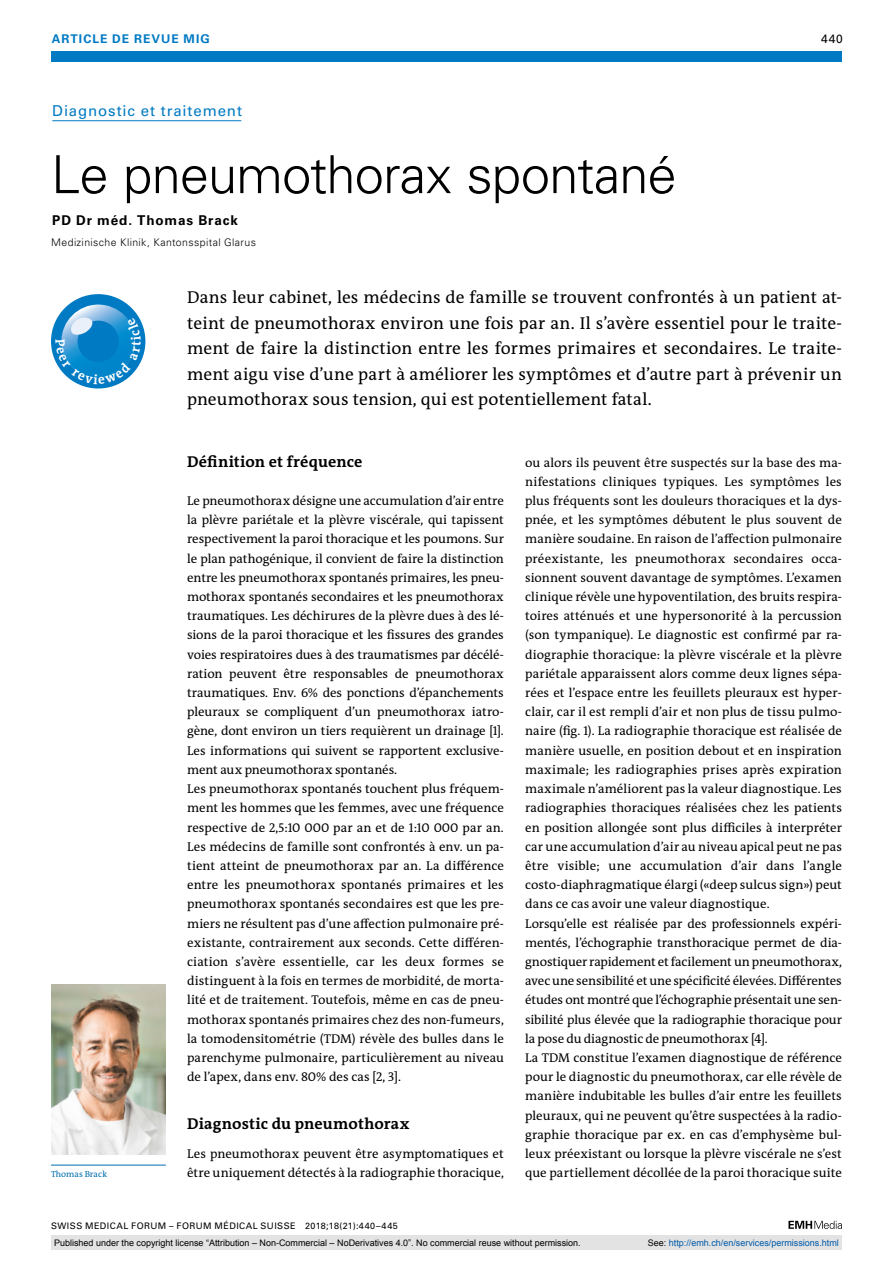
<style>
.page{position:relative;width:893px;height:1263px;background:#fff}
.page>*{position:absolute;margin:0;border:0;box-sizing:border-box;transform-origin:0 0}
.t1{font:300 52.5px "Univers LT Std";letter-spacing:-.015em;color:#000}
.t2{font:17.25px/25.5px "The Antiqua B W5 Plain";letter-spacing:.005em;color:#000;text-align:justify}
.t3{font:700 15.75px "The Antiqua B W7";letter-spacing:.015em;color:#000}
.t4{font:15px "Univers LT Std";letter-spacing:.06em;color:#007ac3}
.t5{font:700 13.5px "Univers LT Std";letter-spacing:.065em;color:#000}
.t6{font:12.75px/19.2px "The Antiqua B W5 Plain";color:#000}
.t7{font:700 12px "Univers LT Std";letter-spacing:.09em;color:#007ac3}
.t8{font:12px "Univers LT Std";color:#000}
.t9{font:300 10.5px "Univers LT Std";letter-spacing:.035em;color:#000}
.t10{font:9px "Arial";color:#000}
.t11{font:9px "Univers LT Std";letter-spacing:.05em;color:#000}
.t12{font:9px "Arial";color:#005ba9}
.t13{font:8.7px "The Antiqua B W5 Plain";letter-spacing:.005em;color:#006dae}
.s1{color:#000}
</style>
<div class="page">
<div style="left:51px;top:51px;width:791px;height:11px;background:#007ac3"></div>
<svg style="left:788px;top:1221px;width:54px;height:8px"></svg>
<hr style="left:52px;top:120px;width:189px;height:1px;background:#007ac3">
<hr style="left:51px;top:1165px;width:115px;height:1px;background:#006dae">
<img style="left:51px;top:984px;width:115px;height:170px">
<div style="left:51px;top:1235px;width:791px;height:15px;background:#e3e3e3"></div>
<svg style="left:51px;top:294px;width:94px;height:94px"></svg>
<p class="t7" style="left:52px;top:31px;width:159px">ARTICLE DE REVUE MIG</p>
<p class="t8" style="left:821px;top:31px;width:23px">440</p>
<p class="t4" style="left:52px;top:102px;width:191px">Diagnostic et traitement</p>
<h1 class="t1" style="left:51px;top:143px;width:627px">Le pneumothorax spontané</h1>
<p class="t5" style="left:52px;top:212px;width:187px">PD Dr méd. Thomas Brack</p>
<p class="t9" style="left:51px;top:236px;width:206px">Medizinische Klinik, Kantonsspital Glarus</p>
<p class="t13" style="left:51px;top:1169px;width:58px">Thomas Brack</p>
<p class="t2" style="left:187px;top:285px;width:656px">Dans leur cabinet, les médecins de famille se trouvent confrontés à un patient at&shy;teint de pneumothorax environ une fois par an. Il s’avère essentiel pour le traite&shy;ment de faire la distinction entre les formes primaires et secondaires. Le traite&shy;ment aigu vise d’une part à améliorer les symptômes et d’autre part à prévenir un pneumothorax sous tension, qui est potentiellement fatal.</p>
<p class="t3" style="left:187px;top:451px;width:177px">Définition et fréquence</p>
<p class="t6" style="left:187px;top:491px;width:318px">Le pneumothorax désigne une accumulation d’air entre la plèvre pariétale et la plèvre viscérale, qui tapissent respectivement la paroi thoracique et les poumons. Sur le plan pathogénique, il convient de faire la distinction entre les pneumothorax spontanés primaires, les pneu&shy;mothorax spontanés secondaires et les pneumothorax traumatiques. Les déchirures de la plèvre dues à des lé&shy;sions de la paroi thoracique et les fissures des grandes voies respiratoires dues à des traumatismes par décélé&shy;ration peuvent être responsables de pneumothorax traumatiques. Env. 6% des ponctions d’épanchements pleuraux se compliquent d’un pneumothorax iatro&shy;gène, dont environ un tiers requièrent un drainage [1].<br>Les informations qui suivent se rapportent exclusive&shy;ment aux pneumothorax spontanés.<br>Les pneumothorax spontanés touchent plus fréquem&shy;ment les hommes que les femmes, avec une fréquence respective de 2,5:10 000 par an et de 1:10 000 par an.<br>Les médecins de famille sont confrontés à env. un pa&shy;tient atteint de pneumothorax par an. La différence entre les pneumothorax spontanés primaires et les pneumothorax spontanés secondaires est que les pre&shy;miers ne résultent pas d’une affection pulmonaire pré&shy;existante, contrairement aux seconds. Cette différen&shy;ciation s’avère essentielle, car les deux formes se distinguent à la fois en termes de morbidité, de morta&shy;lité et de traitement. Toutefois, même en cas de pneu&shy;mothorax spontanés primaires chez des non-fumeurs, la tomodensitométrie (TDM) révèle des bulles dans le parenchyme pulmonaire, particulièrement au niveau de l’apex, dans env. 80% des cas [2, 3].</p>
<p class="t3" style="left:187px;top:1114px;width:224px">Diagnostic du pneumothorax</p>
<p class="t6" style="left:187px;top:1144px;width:318px">Les pneumothorax peuvent être asymptomatiques et être uniquement détectés à la radiographie thoracique,</p>
<p class="t6" style="left:525px;top:453px;width:318px">ou alors ils peuvent être suspectés sur la base des ma&shy;nifestations cliniques typiques. Les symptômes les plus fréquents sont les douleurs thoraciques et la dys&shy;pnée, et les symptômes débutent le plus souvent de manière soudaine. En raison de l’affection pulmonaire préexistante, les pneumothorax secondaires occa&shy;sionnent souvent davantage de symptômes. L’examen clinique révèle une hypoventilation, des bruits respira&shy;toires atténués et une hypersonorité à la percussion (son tympanique). Le diagnostic est confirmé par ra&shy;diographie thoracique: la plèvre viscérale et la plèvre pariétale apparaissent alors comme deux lignes sépa&shy;rées et l’espace entre les feuillets pleuraux est hyper&shy;clair, car il est rempli d’air et non plus de tissu pulmo&shy;naire (fig. 1). La radiographie thoracique est réalisée de manière usuelle, en position debout et en inspiration maximale; les radiographies prises après expiration maximale n’améliorent pas la valeur diagnostique. Les radiographies thoraciques réalisées chez les patients en position allongée sont plus difficiles à interpréter car une accumulation d’air au niveau apical peut ne pas être visible; une accumulation d’air dans l’angle costo-diaphragmatique élargi («deep sulcus sign») peut dans ce cas avoir une valeur diagnostique.<br>Lorsqu’elle est réalisée par des professionnels expéri&shy;mentés, l’échographie transthoracique permet de dia&shy;gnostiquer rapidement et facilement un pneumothorax, avec une sensibilité et une spécificité élevées. Différentes études ont montré que l’échographie présentait une sen&shy;sibilité plus élevée que la radiographie thoracique pour la pose du diagnostic de pneumothorax [4].<br>La TDM constitue l’examen diagnostique de référence pour le diagnostic du pneumothorax, car elle révèle de manière indubitable les bulles d’air entre les feuillets pleuraux, qui ne peuvent qu’être suspectées à la radio&shy;graphie thoracique par ex. en cas d’emphysème bul&shy;leux préexistant ou lorsque la plèvre viscérale ne s’est que partiellement décollée de la paroi thoracique suite</p>
<p class="t11" style="left:51px;top:1220px;width:348px">SWISS MEDICAL FORUM – FORUM MÉDICAL SUISSE 2018;18(21):440–445</p>
<p class="t10" style="left:54px;top:1237px;width:528px">Published under the copyright license “Attribution – Non-Commercial – NoDerivatives 4.0”. No commercial reuse without permission.</p>
<p class="t12" style="left:648px;top:1237px;width:193px"><span class="s1">See:</span> http://emh.ch/en/services/permissions.html</p>
</div>
